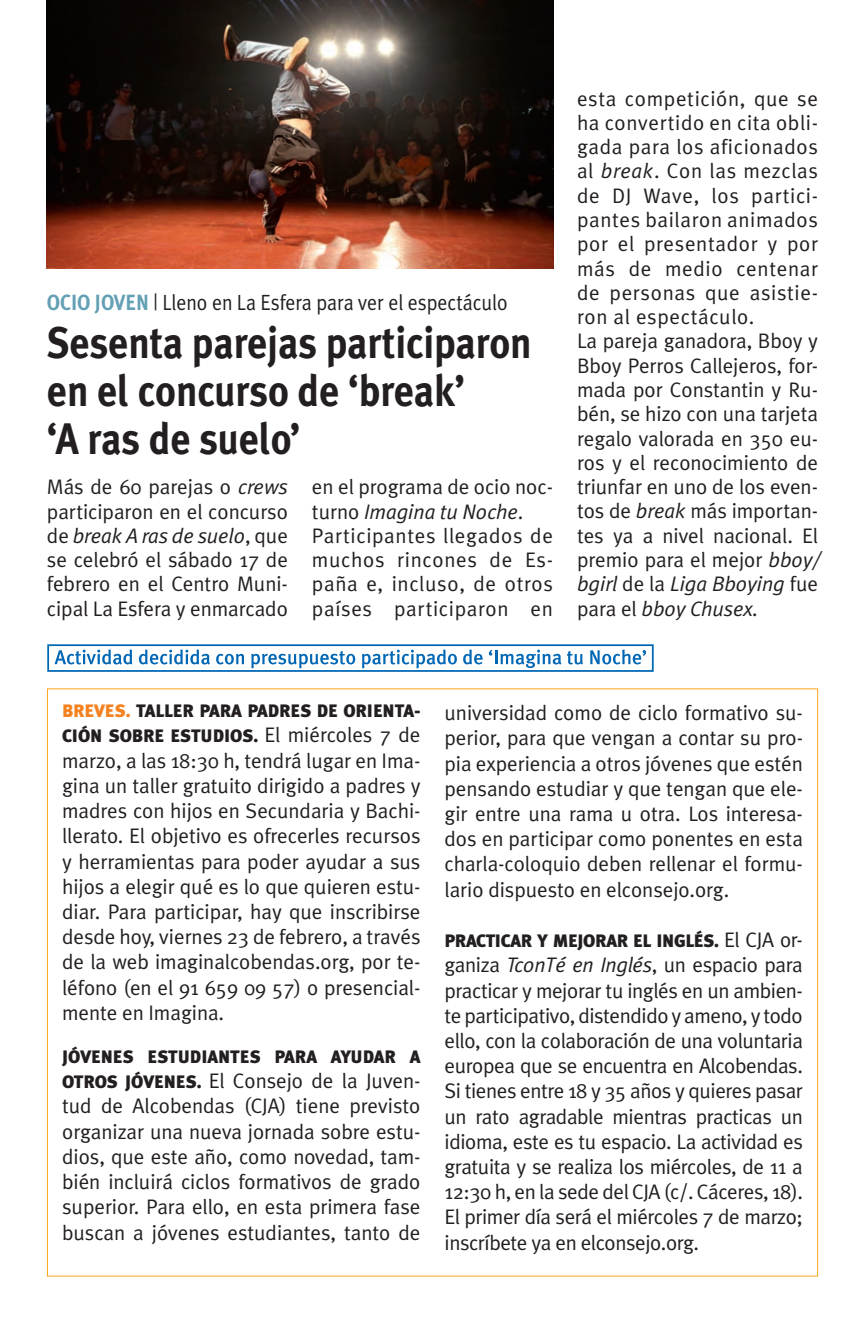
<style>
.page{position:relative;width:846px;height:1321px;background:#fff}
.page>*{position:absolute;margin:0;border:0;box-sizing:border-box;transform-origin:0 0}
.t1{font:700 44px/48px "Meta Plus";letter-spacing:-.005em;color:#231f20;scale:.9 1}
.t2{font:22px "Meta Plus Normal";color:#231f20;scale:.9 1}
.t3{font:21px/25.2px "Meta Plus Normal";letter-spacing:-.005em;color:#231f20;text-align:justify}
.t4{font:21px/24.2px "Meta Plus Normal";letter-spacing:.02em;color:#231f20}
.t5{font:21px/24.2px "Meta Plus Normal";letter-spacing:.03em;color:#231f20}
.t6{font:900 18px/25.2px "Meta Plus";letter-spacing:-.005em;color:#231f20}
.s1{font-family:"Meta Plus";font-weight:700;color:#64a0b4}
.s2{font-style:italic}
.s3{color:#f58220}
.s4{font-family:"Meta Plus Normal";font-weight:400;font-size:21px}
.s5{font-family:"Meta Plus";font-weight:900;font-size:18px}
</style>
<div class="page">
<svg style="left:47px;top:688px;width:771px;height:588px"></svg>
<img style="left:47px;top:0;width:506px;height:268px">
<svg style="left:47px;top:644px;width:607px;height:27px"></svg>
<p class="t2" style="left:47px;top:289px;width:514px"><span class="s1">OCIO JOVEN</span> | Lleno en La Esfera para ver el espectáculo</p>
<h1 class="t1" style="left:47px;top:318px;width:540px">Sesenta parejas participaron en el concurso de ‘break’<br>‘A ras de suelo’</h1>
<p class="t3" style="left:47px;top:474px;width:243px;line-height:24.2px">Más de 60 parejas o <span class="s2">crews </span>participaron en el concurso de <span class="s2">break A ras de suelo</span>, que se celebró el sábado 17 de febrero en el Centro Muni&shy;cipal La Esfera y enmarcado</p>
<p class="t5" style="left:312px;top:474px;width:243px">en el programa de ocio noc&shy;turno <span class="s2">Imagina tu Noche</span>.<br>Participantes llegados de muchos rincones de Es&shy;paña e, incluso, de otros países participaron en</p>
<p class="t4" style="left:577px;top:86px;width:243px">esta competición, que se ha convertido en cita obli&shy;gada para los aficionados al <span class="s2">break</span>. Con las mezclas de DJ Wave, los partici&shy;pantes bailaron animados por el presentador y por más de medio centenar de personas que asistie&shy;ron al espectáculo.<br>La pareja ganadora, Bboy y<br>Bboy Perros Callejeros, for&shy;mada por Constantin y Ru&shy;bén, se hizo con una tarjeta regalo valorada en 350 eu&shy;ros y el reconocimiento de triunfar en uno de los even&shy;tos de <span class="s2">break</span> más importan&shy;tes ya a nivel nacional. El premio para el mejor <span class="s2">bboy/ bgirl</span> de la <span class="s2">Liga Bboying</span> fue para el <span class="s2">bboy Chusex.</span></p>
<p class="t6" style="left:62px;top:698px;width:360px"><span class="s3">BREVES.</span> TALLER PARA PADRES DE ORIENTA-<br>CIÓN SOBRE ESTUDIOS. <span class="s4">El miércoles 7 de</span></p>
<p class="t3" style="left:62px;top:747px;width:360px">marzo, a las 18:30 h, tendrá lugar en Ima&shy;gina un taller gratuito dirigido a padres y madres con hijos en Secundaria y Bachi&shy;llerato. El objetivo es ofrecerles recursos y herramientas para poder ayudar a sus hijos a elegir qué es lo que quieren estu&shy;diar. Para participar, hay que inscribirse desde hoy, viernes 23 de febrero, a través de la web imaginalcobendas.org, por te&shy;léfono (en el 91 659 09 57) o presencial&shy;mente en Imagina.</p>
<p class="t6" style="left:62px;top:1044px;width:360px">JÓVENES ESTUDIANTES PARA AYUDAR A</p>
<p class="t3" style="left:62px;top:1068px;width:360px"><span class="s5">OTROS JÓVENES.</span> El Consejo de la Juven&shy;tud de Alcobendas (CJA) tiene previsto organizar una nueva jornada sobre estu&shy;dios, que este año, como novedad, tam&shy;bién incluirá ciclos formativos de grado superior. Para ello, en esta primera fase buscan a jóvenes estudiantes, tanto de</p>
<p class="t3" style="left:444px;top:700px;width:360px">universidad como de ciclo formativo su&shy;perior, para que vengan a contar su pro&shy;pia experiencia a otros jóvenes que estén pensando estudiar y que tengan que ele&shy;gir entre una rama u otra. Los interesa&shy;dos en participar como ponentes en esta charla-coloquio deben rellenar el formu&shy;lario dispuesto en elconsejo.org.</p>
<p class="t6" style="left:444px;top:928px;width:360px">PRACTICAR Y MEJORAR EL INGLÉS. <span class="s4">El CJA or-</span></p>
<p class="t3" style="left:444px;top:952px;width:360px">ganiza <span class="s2">TconTé en Inglés</span>, un espacio para practicar y mejorar tu inglés en un ambien&shy;te participativo, distendido y ameno, y todo ello, con la colaboración de una voluntaria europea que se encuentra en Alcobendas.<br>Si tienes entre 18 y 35 años y quieres pasar un rato agradable mientras practicas un idioma, este es tu espacio. La actividad es gratuita y se realiza los miércoles, de 11 a 12:30 h, en la sede del CJA (c/. Cáceres, 18).<br>El primer día será el miércoles 7 de marzo; inscríbete ya en elconsejo.org.</p>
</div>
